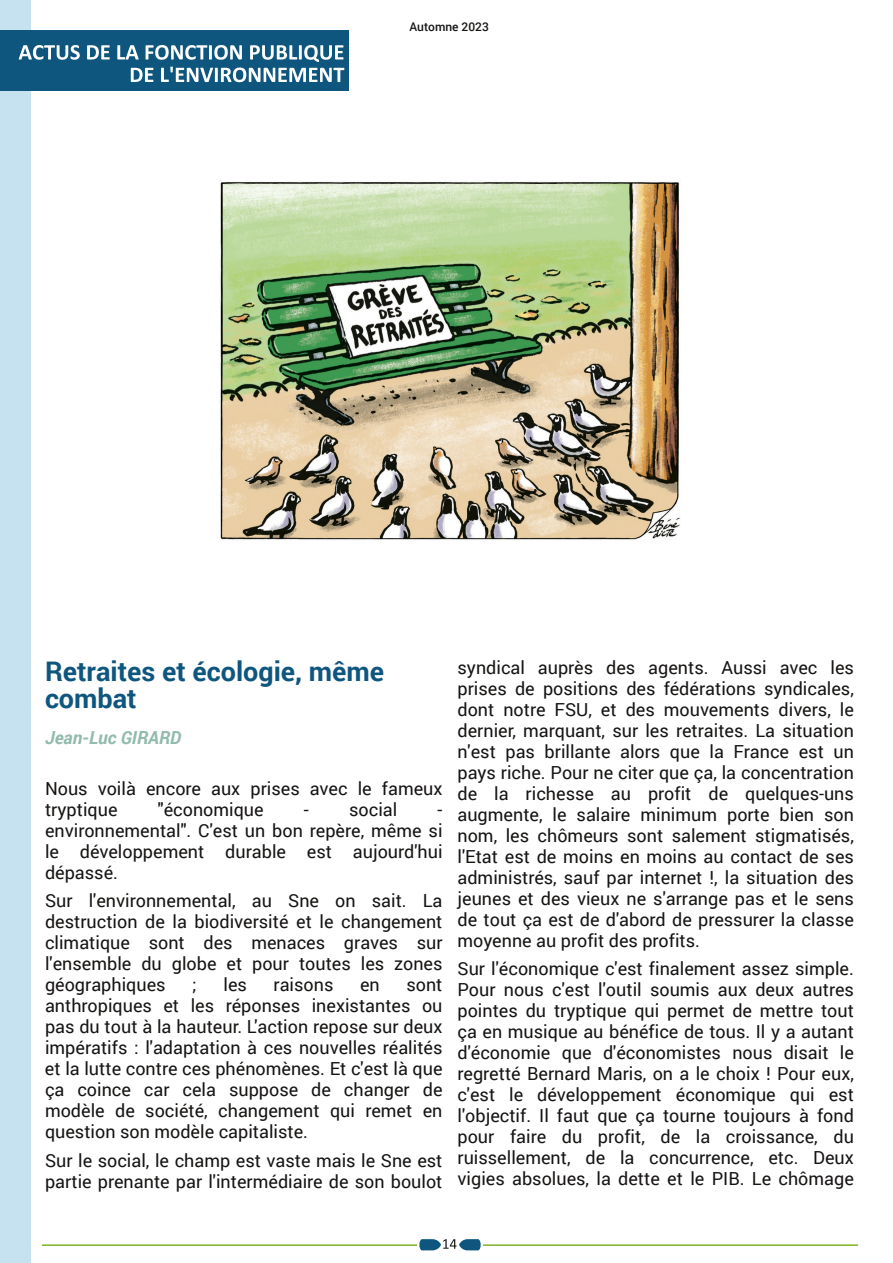
<style>
.page{position:relative;width:893px;height:1263px;background:#fff}
.page>*{position:absolute;margin:0;border:0;box-sizing:border-box;transform-origin:0 0}
.t1{font:700 27px/27px "Roboto";color:#0f567f}
.t2{font:18px/21px "Roboto";color:#161413;text-align:justify}
.t3{font:italic 700 18px "Roboto";color:#93bbad}
.t4{font:500 12px "Roboto";color:#161413}
</style>
<div class="page">
<div style="left:0;top:0;width:30px;height:1263px;background:#c6e1f0"></div>
<hr style="left:42px;top:1244px;width:375px;height:2px;background:#7eb328">
<svg style="left:419px;top:1239px;width:62px;height:11px"></svg>
<hr style="left:483px;top:1244px;width:375px;height:2px;background:#7eb328">
<div style="left:0;top:30px;width:349px;height:60px;background:#0f567f"></div>
<svg style="left:19px;top:45px;width:61px;height:15px"></svg>
<svg style="left:87px;top:45px;width:23px;height:14px"></svg>
<svg style="left:117px;top:45px;width:227px;height:37px"></svg>
<img style="left:220px;top:180px;width:461px;height:360px">
<p class="t4" style="left:410px;top:19px;width:81px">Automne 2023</p>
<h1 class="t1" style="left:45px;top:657px;width:341px">Retraites et écologie, même combat</h1>
<p class="t3" style="left:45px;top:725px;width:138px">Jean-Luc GIRARD</p>
<p class="t2" style="left:45px;top:777px;width:399px">Nous voilà encore aux prises avec le fameux tryptique</p>
<p class="t2" style="left:158px;top:798px;width:107px">"économique</p>
<p class="t2" style="left:304px;top:798px;width:95px">- social</p>
<p class="t2" style="left:45px;top:798px;width:399px;text-indent:393px">- environnemental". C'est un bon repère, même si le développement durable est aujourd'hui dépassé.</p>
<p class="t2" style="left:45px;top:890px;width:399px">Sur l'environnemental, au Sne on sait. La destruction de la biodiversité et le changement climatique sont des menaces graves sur l'ensemble du globe et pour toutes les zones géographiques</p>
<p class="t2" style="left:192px;top:974px;width:6px">;</p>
<p class="t2" style="left:223px;top:974px;width:25px">les</p>
<p class="t2" style="left:274px;top:974px;width:61px">raisons</p>
<p class="t2" style="left:360px;top:974px;width:21px">en</p>
<p class="t2" style="left:45px;top:974px;width:399px;text-indent:361px">sont anthropiques et les réponses inexistantes ou pas du tout à la hauteur. L'action repose sur deux impératifs : l'adaptation à ces nouvelles réalités et la lutte contre ces phénomènes. Et c'est là que ça coince car cela suppose de changer de modèle de société, changement qui remet en question son modèle capitaliste.</p>
<p class="t2" style="left:45px;top:1149px;width:399px">Sur le social, le champ est vaste mais le Sne est partie prenante par l'intermédiaire de son boulot</p>
<p class="t2" style="left:457px;top:656px;width:398px">syndical auprès des agents. Aussi avec les prises de positions des fédérations syndicales, dont notre FSU, et des mouvements divers, le dernier, marquant, sur les retraites. La situation n'est pas brillante alors que la France est un pays riche. Pour ne citer que ça, la concentration de la richesse au profit de quelques-uns augmente, le salaire minimum porte bien son nom, les chômeurs sont salement stigmatisés, l'Etat est de moins en moins au contact de ses administrés, sauf par internet !, la situation des jeunes et des vieux ne s'arrange pas et le sens de tout ça est de d'abord de pressurer la classe moyenne au profit des profits.</p>
<p class="t2" style="left:457px;top:958px;width:398px">Sur l'économique c'est finalement assez simple.<br>Pour nous c'est l'outil soumis aux deux autres pointes du tryptique qui permet de mettre tout ça en musique au bénéfice de tous. Il y a autant d'économie que d'économistes nous disait le regretté Bernard Maris, on a le choix ! Pour eux, c'est le développement économique qui est l'objectif. Il faut que ça tourne toujours à fond pour faire du profit, de la croissance, du ruissellement, de la concurrence, etc. Deux vigies absolues, la dette et le PIB. Le chômage</p>
</div>
